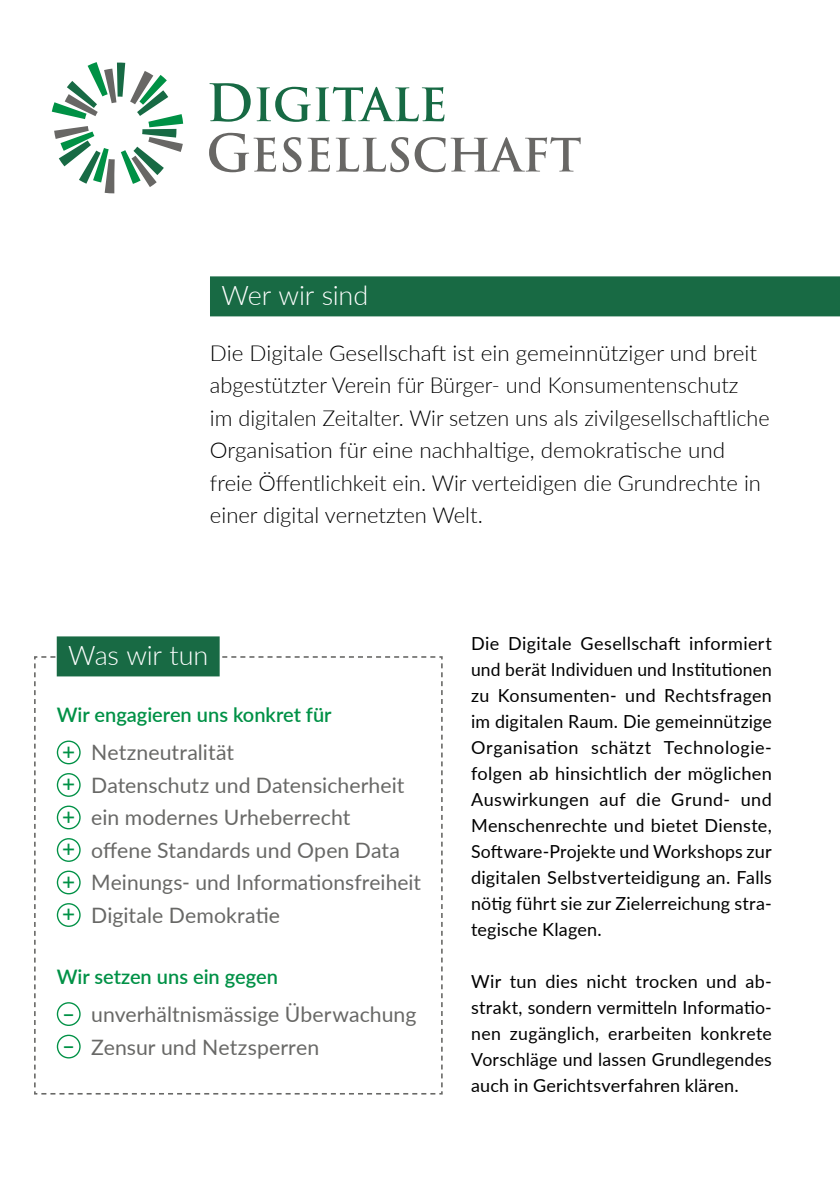
<style>
.page{position:relative;width:840px;height:1191px;background:#fff}
.page>*{position:absolute;margin:0;border:0;box-sizing:border-box;transform-origin:0 0}
.t1{font:300 27px "Lato";letter-spacing:-.01em;color:#fff}
.t2{font:300 22px/32.4px "Lato";color:#000}
.t3{font:21.2px/32.4px "Lato";letter-spacing:.005em;color:#686866}
.t4{font:600 20px "Lato";color:#009146}
.t5{font:18px/26px "Lato";letter-spacing:.015em;color:#000}
.s1{font-weight:500;font-size:22.4px;color:#009146}
</style>
<div class="page">
<svg style="left:34px;top:655px;width:409px;height:440px"></svg>
<div style="left:210px;top:276px;width:629px;height:40px;background:#186a44"></div>
<svg style="left:52px;top:62px;width:131px;height:131px"></svg>
<svg style="left:209px;top:83px;width:41px;height:39px"></svg>
<svg style="left:256px;top:87px;width:188px;height:35px"></svg>
<svg style="left:209px;top:133px;width:67px;height:39px"></svg>
<svg style="left:282px;top:137px;width:19px;height:35px"></svg>
<svg style="left:307px;top:137px;width:273px;height:35px"></svg>
<div style="left:57px;top:740px;width:24px;height:24px;border:1px solid #009146;border-radius:50%"></div>
<div style="left:57px;top:773px;width:24px;height:24px;border:1px solid #009146;border-radius:50%"></div>
<div style="left:57px;top:805px;width:24px;height:24px;border:1px solid #009146;border-radius:50%"></div>
<div style="left:57px;top:838px;width:24px;height:24px;border:1px solid #009146;border-radius:50%"></div>
<div style="left:57px;top:870px;width:24px;height:24px;border:1px solid #009146;border-radius:50%"></div>
<div style="left:57px;top:903px;width:24px;height:24px;border:1px solid #009146;border-radius:50%"></div>
<div style="left:57px;top:1002px;width:24px;height:24px;border:1px solid #009146;border-radius:50%"></div>
<div style="left:57px;top:1034px;width:24px;height:24px;border:1px solid #009146;border-radius:50%"></div>
<div style="left:57px;top:636px;width:162px;height:40px;background:#186a44"></div>
<h1 class="t1" style="left:221px;top:277px;width:148px">Wer wir sind</h1>
<p class="t2" style="left:210px;top:335px;width:561px">Die Digitale Gesellschaft ist ein gemeinnütziger und breit abgestützter Verein für Bürger- und Konsumentenschutz<br>im digitalen Zeitalter. Wir setzen uns als zivilgesellschaftliche Organisation für eine nachhaltige, demokratische und freie Öffentlichkeit ein. Wir verteidigen die Grundrechte in einer digital vernetzten Welt.</p>
<h1 class="t1" style="left:68px;top:637px;width:142px">Was wir tun</h1>
<p class="t4" style="left:57px;top:700px;width:276px">Wir engagieren uns konkret für</p>
<p class="t3" style="left:62px;top:735px;width:360px"><span class="s1">+</span> Netzneutralität<br><span class="s1">+</span> Datenschutz und Datensicherheit <span class="s1">+</span> ein modernes Urheberrecht<br><span class="s1">+</span> offene Standards und Open Data<br><span class="s1">+</span> Meinungs- und Informationsfreiheit <span class="s1">+</span> Digitale Demokratie</p>
<p class="t4" style="left:57px;top:962px;width:223px">Wir setzen uns ein gegen</p>
<p class="t3" style="left:62px;top:997px;width:355px"><span class="s1">–</span> unverhältnismässige Überwachung</p>
<p class="t3" style="left:62px;top:1029px;width:258px"><span class="s1">–</span> Zensur und Netzsperren</p>
<p class="t5" style="left:471px;top:629px;width:302px">Die Digitale Gesellschaft informiert und berät Individuen und Institutionen zu Konsumenten- und Rechtsfragen im digitalen Raum. Die gemeinnützige Organisation schätzt Technologie&shy;folgen ab hinsichtlich der möglichen Auswirkungen auf die Grund- und Menschenrechte und bietet Dienste, Software-Projekte und Workshops zur digitalen Selbstverteidigung an. Falls nötig führt sie zur Zielerreichung stra&shy;tegische Klagen.</p>
<p class="t5" style="left:471px;top:967px;width:302px;text-align:justify">Wir tun dies nicht trocken und ab&shy;strakt, sondern vermitteln Informatio&shy;nen zugänglich, erarbeiten konkrete Vorschläge und lassen Grundlegendes auch in Gerichtsverfahren klären.</p>
</div>
